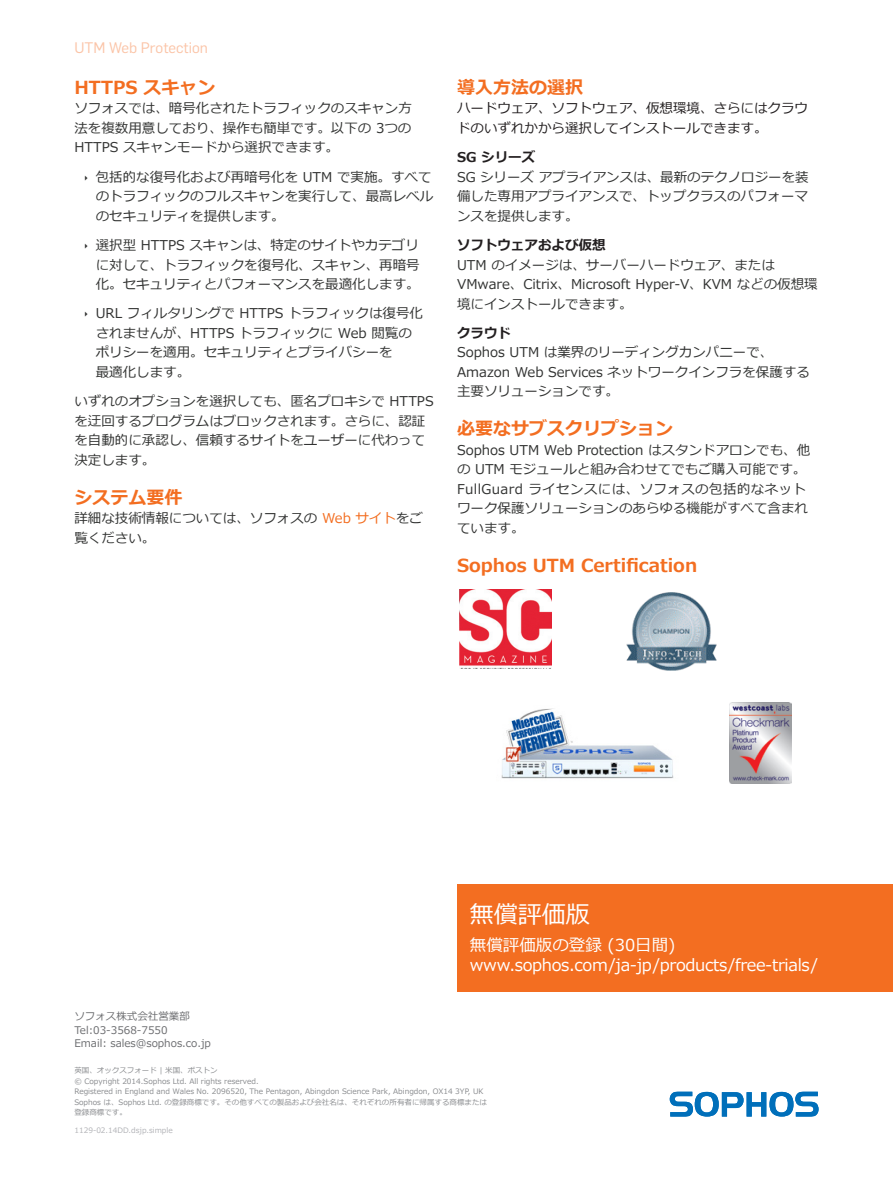
<style>
.page{position:relative;width:893px;height:1191px;background:#fff}
.page>*{position:absolute;margin:0;border:0;box-sizing:border-box;transform-origin:0 0}
.CTA_Heading{font:24px "Meiryo";color:#fff}
.Subheading_1{font:700 18px "Meiryo";color:#f36e21}
.CTA_Copy{font:16.5px/19.5px "Meiryo";letter-spacing:-.02em;color:#fff}
.Page_Header{font:15px "Flama";color:#fbc4a7}
.Body_Copy{font:13.5px/19.5px "Meiryo";color:#323332}
.Body_Copy-2{font:13.5px/19.5px "Meiryo";color:#231f20}
.Subheading_1-2{font:700 13.5px "Meiryo";color:#231f20}
.Sales_Address{font:10.5px "Meiryo";color:#6c6d70}
.Copyright{font:7.5px/10.5px "Meiryo";color:#8a8c8f}
.Job_No__and_Version{font:7.5px "Meiryo";color:#b2b3b7}
.s1{color:#f36e21}
</style>
<div class="page">
<div style="left:457px;top:884px;width:436px;height:107px;background:#f36e21"></div>
<img style="left:730px;top:702px;width:61px;height:81px">
<img style="left:459px;top:590px;width:92px;height:78px">
<img style="left:626px;top:592px;width:91px;height:79px">
<img style="left:501px;top:708px;width:173px;height:71px">
<svg style="left:670px;top:1091px;width:149px;height:25px"></svg>
<p class="Page_Header" style="left:74px;top:38px;width:135px">UTM Web Protection</p>
<p class="Subheading_1" style="left:74px;top:75px;width:143px">HTTPS スキャン</p>
<p class="Body_Copy" style="left:74px;top:99px;width:339px;text-align:justify">ソフォスでは、暗号化されたトラフィックのスキャン方法を複数用意しており、操作も簡単です。以下の 3つのHTTPS スキャンモードから選択できます。</p>
<p class="Body_Copy" style="left:96px;top:168px;width:339px">包括的な復号化および再暗号化を UTM で実施。すべてのトラフィックのフルスキャンを実行して、最高レベルのセキュリティを提供します。</p>
<p class="Body_Copy" style="left:96px;top:236px;width:326px;text-align:justify">選択型 HTTPS スキャンは、特定のサイトやカテゴリに対して、トラフィックを復号化、スキャン、再暗号化。セキュリティとパフォーマンスを最適化します。</p>
<p class="Body_Copy" style="left:96px;top:304px;width:329px">URL フィルタリングで HTTPS トラフィックは復号化されませんが、HTTPS トラフィックに Web 閲覧のポリシーを適用。セキュリティとプライバシーを<br>最適化します。</p>
<p class="Body_Copy" style="left:74px;top:392px;width:361px">いずれのオプションを選択しても、匿名プロキシで HTTPSを迂回するプログラムはブロックされます。さらに、認証を自動的に承認し、信頼するサイトをユーザーに代わって決定します。</p>
<p class="Subheading_1" style="left:74px;top:484px;width:109px">システム要件</p>
<p class="Body_Copy" style="left:74px;top:509px;width:350px">詳細な技術情報については、ソフォスの <span class="s1">Web サイト</span>をご覧ください。</p>
<p class="Subheading_1" style="left:457px;top:75px;width:127px">導入方法の選択</p>
<p class="Body_Copy-2" style="left:457px;top:99px;width:352px">ハードウェア、ソフトウェア、仮想環境、さらにはクラウドのいずれかから選択してインストールできます。</p>
<p class="Subheading_1-2" style="left:457px;top:148px;width:80px">SG シリーズ</p>
<p class="Body_Copy" style="left:457px;top:168px;width:353px;text-align:justify">SG シリーズ アプライアンスは、最新のテクノロジーを装備した専用アプライアンスで、トップクラスのパフォーマンスを提供します。</p>
<p class="Subheading_1-2" style="left:457px;top:236px;width:150px">ソフトウェアおよび仮想</p>
<p class="Body_Copy" style="left:457px;top:255px;width:362px">UTM のイメージは、サーバーハードウェア、または<br>VMware、Citrix、Microsoft Hyper-V、KVM などの仮想環境にインストールできます。</p>
<p class="Subheading_1-2" style="left:457px;top:323px;width:55px">クラウド</p>
<p class="Body_Copy" style="left:457px;top:343px;width:354px">Sophos UTM は業界のリーディングカンパニーで、<br>Amazon Web Services ネットワークインフラを保護する主要ソリューションです。</p>
<p class="Subheading_1" style="left:457px;top:416px;width:217px">必要なサブスクリプション</p>
<p class="Body_Copy" style="left:457px;top:441px;width:355px">Sophos UTM Web Protection はスタンドアロンでも、他の UTM モジュールと組み合わせてでもご購入可能です。<br>FullGuard ライセンスには、ソフォスの包括的なネットワーク保護ソリューションのあらゆる機能がすべて含まれています。</p>
<p class="Subheading_1" style="left:457px;top:553px;width:242px">Sophos UTM Certification</p>
<p class="CTA_Heading" style="left:470px;top:897px;width:121px">無償評価版</p>
<p class="CTA_Copy" style="left:470px;top:936px;width:350px">無償評価版の登録 (30日間) www.sophos.com/ja-jp/products/free-trials/</p>
<p class="Sales_Address" style="left:74px;top:1009px;width:117px">ソフォス株式会社営業部</p>
<p class="Sales_Address" style="left:74px;top:1022px;width:95px">Tel:03-3568-7550</p>
<p class="Sales_Address" style="left:74px;top:1036px;width:138px">Email: sales@sophos.co.jp</p>
<p class="Copyright" style="left:74px;top:1066px;width:145px">英国、オックスフォード | 米国、ボストン</p>
<p class="Copyright" style="left:74px;top:1076px;width:186px">© Copyright 2014.Sophos Ltd. All rights reserved.</p>
<p class="Copyright" style="left:74px;top:1087px;width:411px">Registered in England and Wales No. 2096520, The Pentagon, Abingdon Science Park, Abingdon, OX14 3YP, UK</p>
<p class="Copyright" style="left:74px;top:1097px;width:414px">Sophos は、Sophos Ltd. の登録商標です。その他すべての製品および会社名は、それぞれの所有者に帰属する商標または登録商標です。</p>
<p class="Job_No__and_Version" style="left:74px;top:1125px;width:100px">1129-02.14DD.dsjp.simple</p>
</div>
